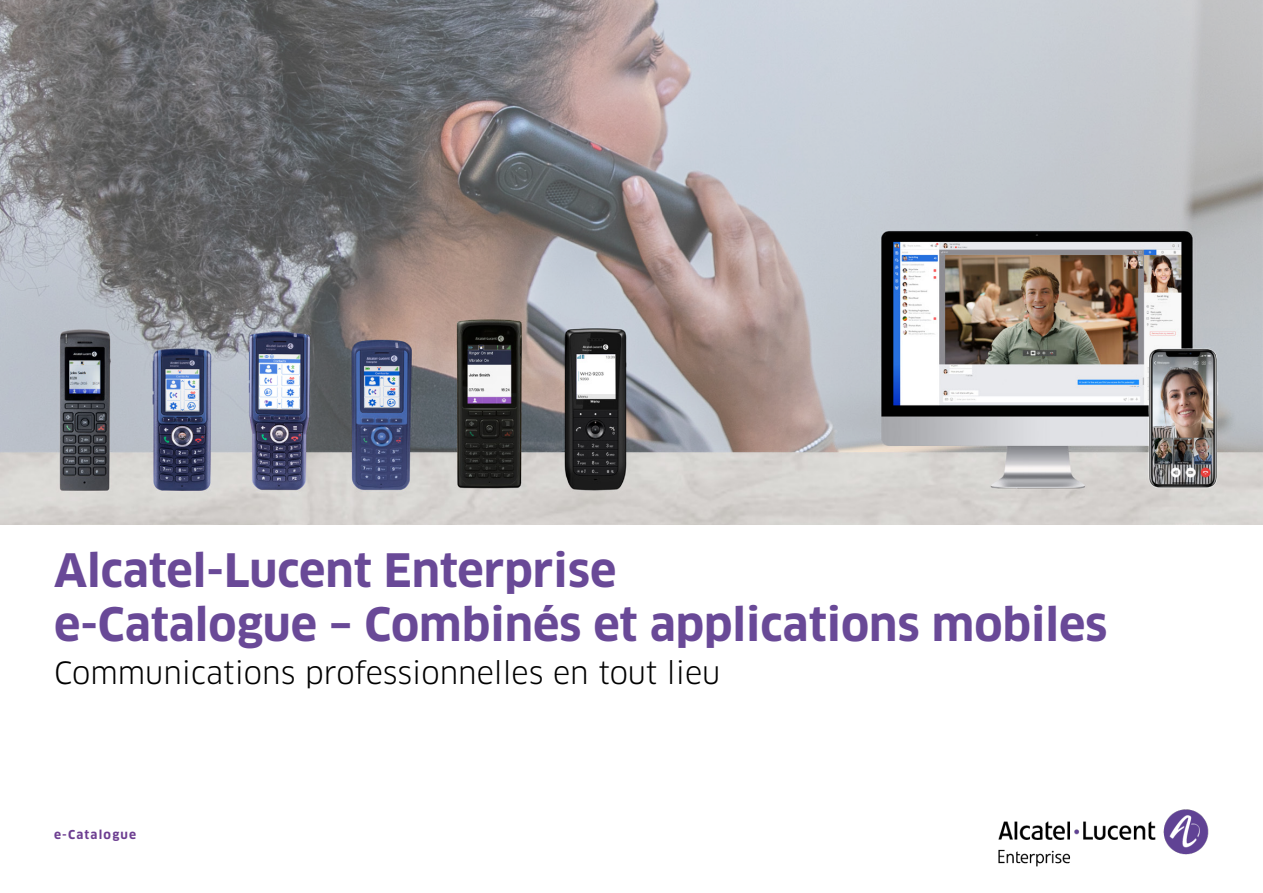
<style>
.page{position:relative;width:1263px;height:893px;background:#fff}
.page>*{position:absolute;margin:0;border:0;box-sizing:border-box;transform-origin:0 0}
.t1{font:700 45px/54px "Clan OT";color:#694997}
.t2{font:30px "Clan OT";color:#000}
.t3{font:700 12px "Clan OT";letter-spacing:.1em;color:#6d3e91}
</style>
<div class="page">
<img style="left:998px;top:809px;width:211px;height:58px">
<img style="left:0;top:0;width:1263px;height:525px">
<p class="t1" style="left:54px;top:544px;width:1055px">Alcatel-Lucent Enterprise<br>e-Catalogue – Combinés et applications mobiles</p>
<p class="t2" style="left:54px;top:655px;width:668px">Communications professionnelles en tout lieu</p>
<p class="t3" style="left:54px;top:827px;width:84px">e-Catalogue</p>
</div>
